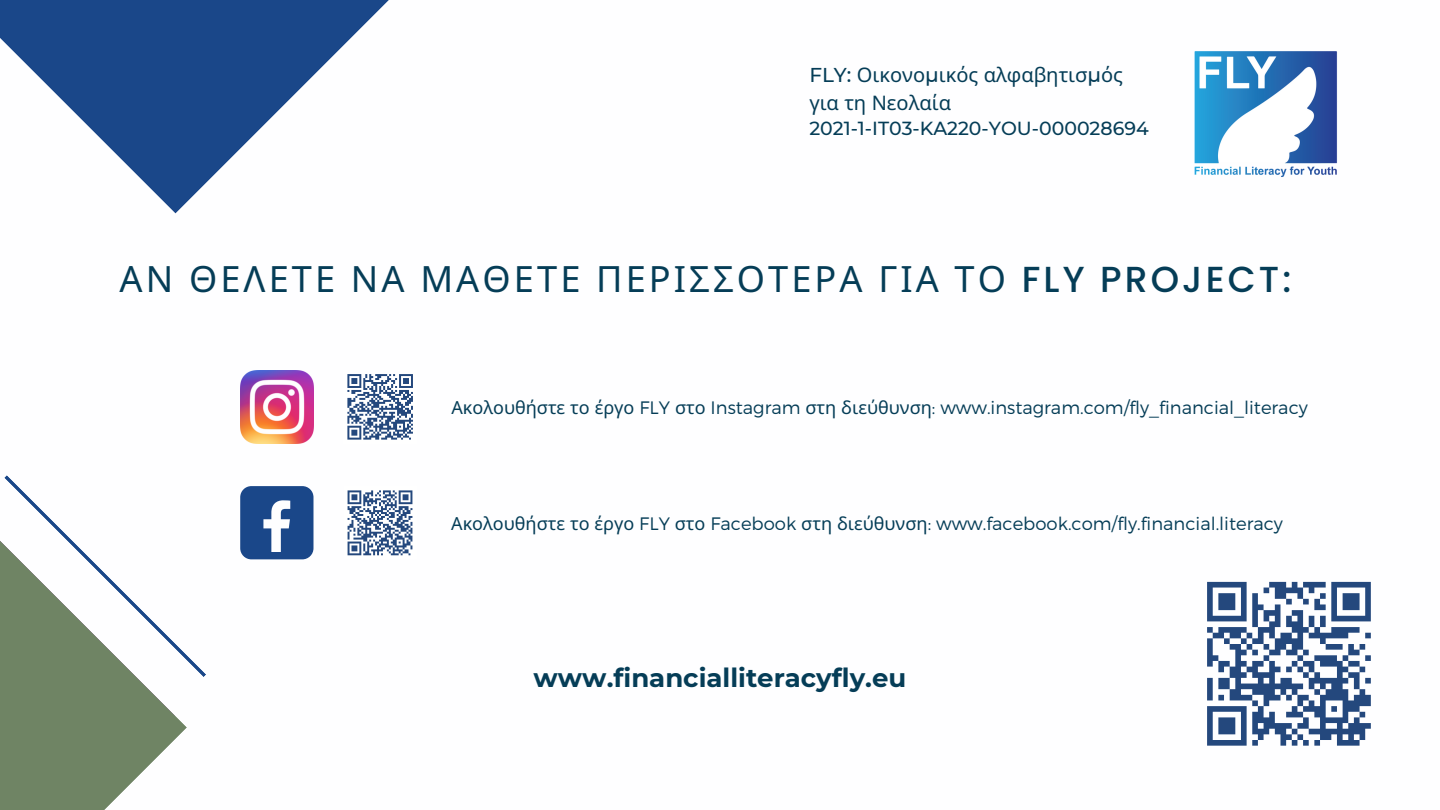
<style>
.page{position:relative;width:1440px;height:810px;background:#fff}
.page>*{position:absolute;margin:0;border:0;box-sizing:border-box;transform-origin:0 0}
.t1{font:36.2px "Noto Sans";letter-spacing:.085em;color:#053d57}
.t2{font:700 26px "Montserrat";color:#053d57}
.t3{font:20px/27.8px "Noto Sans";color:#053d57}
.t4{font:500 18.9px "Montserrat";color:#053d57}
.t5{font:300 18px "Montserrat";color:#053d57}
.s1{font-family:"Montserrat";font-weight:500}
.s2{font-family:"Poppins";font-weight:500}
.s3{font-family:"Noto Sans";font-weight:400}
</style>
<div class="page">
<svg style="left:0;top:0;width:251px;height:214px;fill:#1a4789"></svg>
<svg style="left:251px;top:0;width:138px;height:138px;fill:#1a4789"></svg>
<svg style="left:4px;top:475px;width:202px;height:202px"></svg>
<svg style="left:4px;top:517px;width:171px;height:12px"></svg>
<img style="left:1194px;top:51px;width:144px;height:126px">
<img style="left:240px;top:370px;width:74px;height:74px">
<div style="left:240px;top:486px;width:73px;height:73px;background:#1a4789;border-radius:11px"></div>
<svg style="left:263px;top:500px;width:27px;height:52px"></svg>
<svg style="left:1207px;top:581px;width:164px;height:165px"></svg>
<svg style="left:347px;top:490px;width:66px;height:66px"></svg>
<svg style="left:347px;top:374px;width:66px;height:66px"></svg>
<svg style="left:0;top:529px;width:187px;height:281px;fill:#6f8464"></svg>
<p class="t3" style="left:809px;top:60px;width:315px"><span class="s1">FLY:</span> Οικονο<span class="s1">μ</span>ικός αλφαβητισ<span class="s1">μ</span>ός για τη Νεολαία</p>
<p class="t4" style="left:809px;top:117px;width:341px">2021-1-IT03-KA220-YOU-000028694</p>
<p class="t1" style="left:120px;top:253px;width:1173px">ΑΝ ΘΕΛΕΤΕ ΝΑ ΜΑΘΕΤΕ ΠΕΡΙΣΣΟΤΕΡΑ ΓΙΑ ΤΟ <span class="s2">FLY PROJECT:</span></p>
<p class="t5" style="left:451px;top:396px;width:858px"><span class="s3">Ακολουθήστε το έργο</span> FLY <span class="s3">στο</span> Instagram <span class="s3">στη διεύθυνση</span>: www.instagram.com/fly_financial_literacy</p>
<p class="t5" style="left:451px;top:512px;width:833px"><span class="s3">Ακολουθήστε το έργο</span> FLY <span class="s3">στο</span> Facebook <span class="s3">στη διεύθυνση</span>: www.facebook.com/fly.financial.literacy</p>
<p class="t2" style="left:534px;top:662px;width:374px">www.financialliteracyfly.eu</p>
</div>
